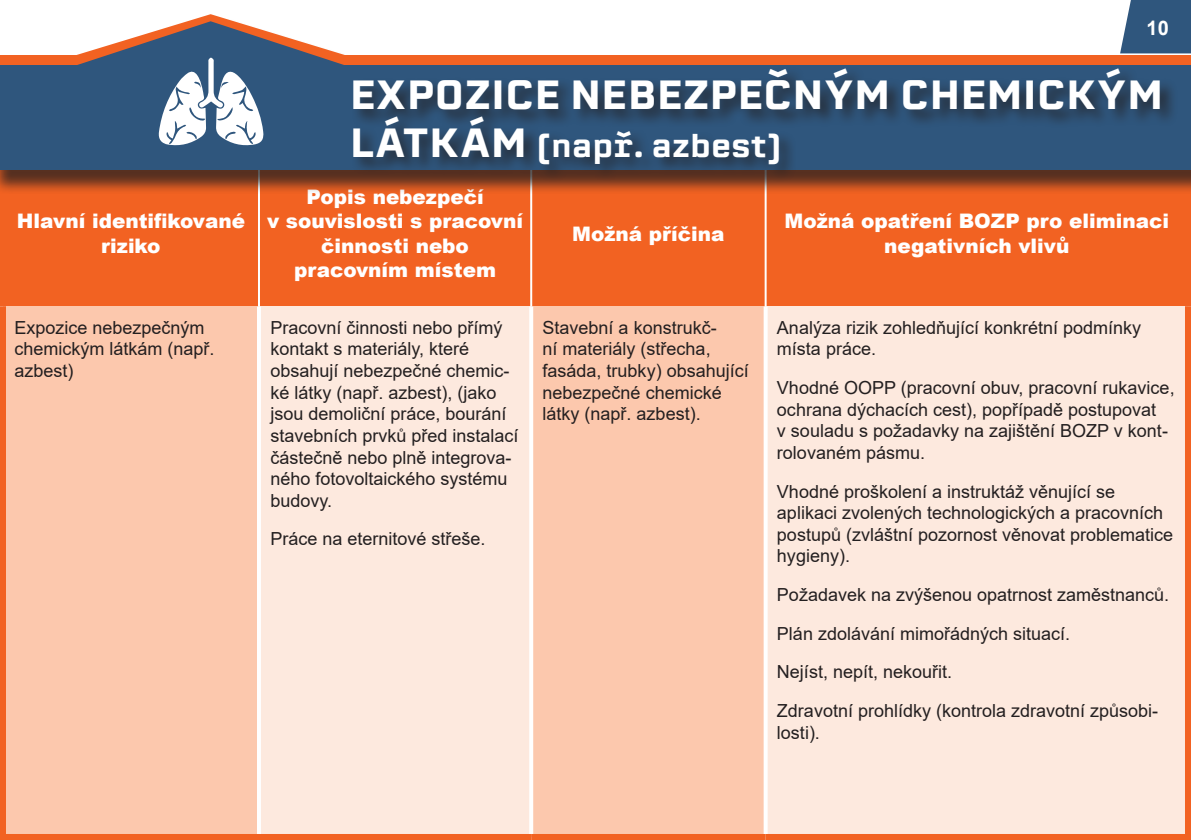
<style>
.page{position:relative;width:1191px;height:840px;background:#fff}
.page>*{position:absolute;margin:0;border:0;box-sizing:border-box;transform-origin:0 0}
.t1{font:500 40px "Erbaum";color:#fff}
.t2{font:500 30px "Erbaum";color:#fff}
.t3{font:900 20px/24px "Arial";color:#fff;text-align:center}
.t4{font:700 20px "Arial";color:#fff}
.t5{font:18px/21.6px "Arial";color:#231f20}
.s1{font-size:40px}
</style>
<div class="page">
<div style="left:6px;top:195px;width:1179px;height:111px;background:#f26222"></div>
<div style="left:3px;top:306px;width:256px;height:530px;background:#fcc8ad"></div>
<div style="left:259px;top:306px;width:272px;height:530px;background:#fde9de"></div>
<div style="left:531px;top:306px;width:234px;height:530px;background:#fcc8ad"></div>
<div style="left:765px;top:306px;width:423px;height:530px;background:#fde9de"></div>
<hr style="left:258px;top:163px;width:2px;height:143px;background:#fff">
<hr style="left:530px;top:163px;width:2px;height:143px;background:#fff">
<hr style="left:764px;top:163px;width:2px;height:143px;background:#fff">
<div style="left:0;top:163px;width:6px;height:143px;background:#f26222"></div>
<div style="left:1185px;top:163px;width:6px;height:143px;background:#f26222"></div>
<div style="left:0;top:306px;width:6px;height:527px;background:#f26222"></div>
<div style="left:1185px;top:306px;width:6px;height:527px;background:#f26222"></div>
<div style="left:0;top:833px;width:259px;height:6px;background:#f26222"></div>
<div style="left:259px;top:833px;width:272px;height:6px;background:#f26222"></div>
<div style="left:531px;top:833px;width:234px;height:6px;background:#f26222"></div>
<div style="left:765px;top:833px;width:426px;height:6px;background:#f26222"></div>
<hr style="left:257px;top:306px;width:4px;height:527px;background:#fff">
<hr style="left:529px;top:306px;width:4px;height:527px;background:#fff">
<svg style="left:763px;top:306px;width:4px;height:527px;background:#fef5f1"></svg>
<div style="left:0;top:18px;width:1191px;height:177px;background:#231f20;opacity:.75"></div>
<div style="left:0;top:55px;width:1191px;height:105px;background:#f26222"></div>
<div style="left:0;top:66px;width:1191px;height:104px;background:#2f567d"></div>
<svg style="left:1120px;top:0;width:71px;height:53px;background:#3f6387"></svg>
<div style="left:351px;top:67px;width:827px;height:116px;background:#231f20;opacity:.75"></div>
<svg style="left:75px;top:14px;width:271px;height:132px"></svg>
<p class="t3" style="left:17px;top:208px;width:230px">Hlavní identifikované riziko</p>
<p class="t4" style="left:1146px;top:14px;width:24px">10</p>
<h1 class="t1" style="left:350px;top:66px;width:815px">EXPOZICE NEBEZPEČNÝM CHEMICKÝM</h1>
<h2 class="t2" style="left:350px;top:125px;width:432px"><span class="s1">LÁTKÁM</span> (např. azbest)</h2>
<p class="t3" style="left:267px;top:184px;width:258px">Popis nebezpečí<br>v souvislosti s pracovní činnosti nebo pracovním místem</p>
<p class="t3" style="left:572px;top:220px;width:154px">Možná příčina</p>
<p class="t3" style="left:784px;top:208px;width:386px">Možná opatření BOZP pro eliminaci negativních vlivů</p>
<p class="t5" style="left:14px;top:316px;width:202px">Expozice nebezpečným chemickým látkám (např. azbest)</p>
<p class="t5" style="left:270px;top:316px;width:250px">Pracovní činnosti nebo přímý kontakt s materiály, které obsahují nebezpečné chemic&shy;ké látky (např. azbest), (jako jsou demoliční práce, bourání stavebních prvků před instalací částečně nebo plně integrova&shy;ného fotovoltaického systému budovy.</p>
<p class="t5" style="left:270px;top:528px;width:217px">Práce na eternitové střeše.</p>
<p class="t5" style="left:542px;top:316px;width:208px">Stavební a konstrukč-<br>ní materiály (střecha, fasáda, trubky) obsahující nebezpečné chemické látky (např. azbest).</p>
<p class="t5" style="left:777px;top:316px;width:366px">Analýza rizik zohledňující konkrétní podmínky místa práce.</p>
<p class="t5" style="left:777px;top:376px;width:399px">Vhodné OOPP (pracovní obuv, pracovní rukavice, ochrana dýchacích cest), popřípadě postupovat<br>v souladu s požadavky na zajištění BOZP v kont&shy;rolovaném pásmu.</p>
<p class="t5" style="left:777px;top:480px;width:398px">Vhodné proškolení a instruktáž věnující se aplikaci zvolených technologických a pracovních postupů (zvláštní pozornost věnovat problematice hygieny).</p>
<p class="t5" style="left:777px;top:575px;width:394px;line-height:38.6px">Požadavek na zvýšenou opatrnost zaměstnanců.<br>Plán zdolávání mimořádných situací.<br>Nejíst, nepít, nekouřit.<br>Zdravotní prohlídky (kontrola zdravotní způsobi-</p>
<p class="t5" style="left:777px;top:721px;width:45px">losti).</p>
</div>
